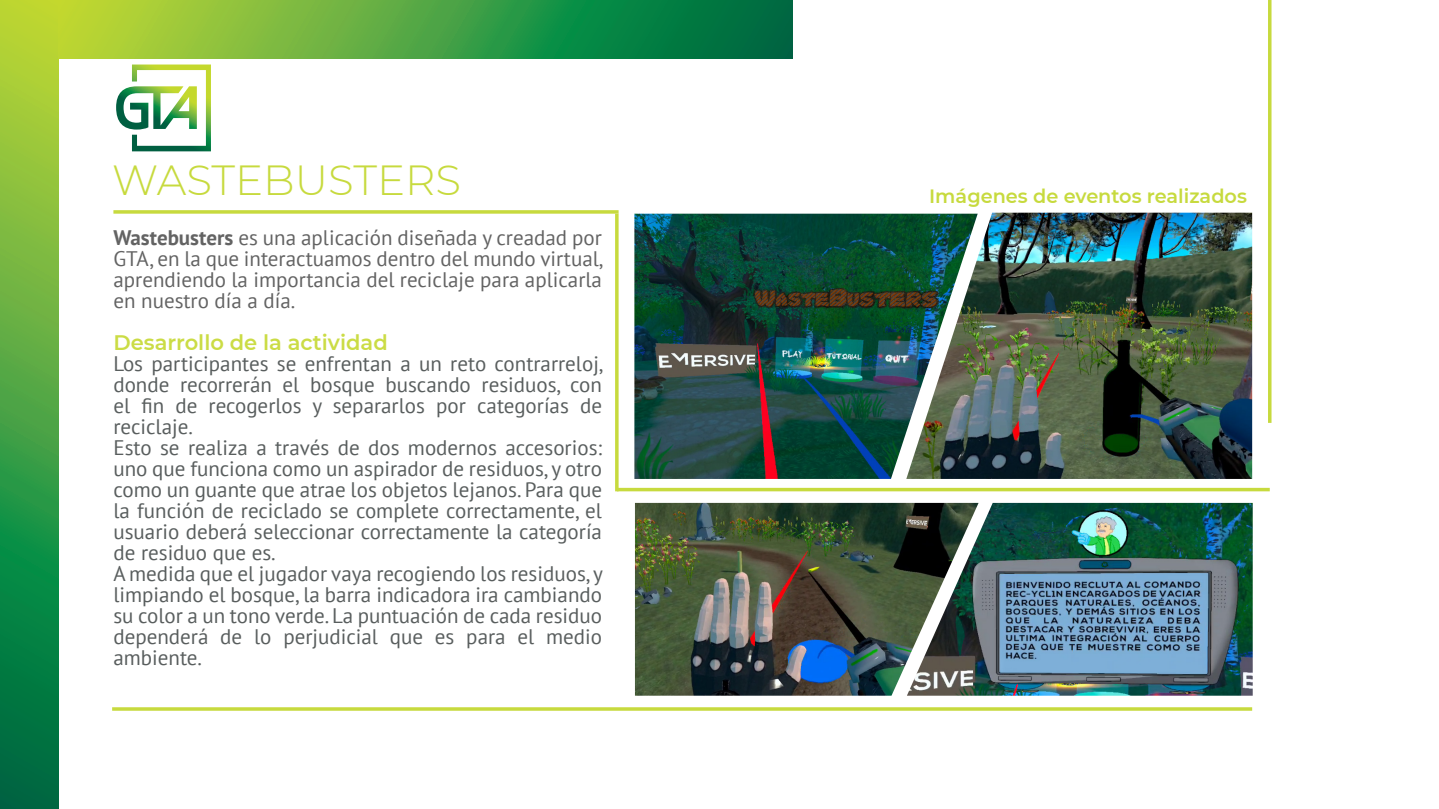
<style>
.page{position:relative;width:1439px;height:809px;background:#fff}
.page>*{position:absolute;margin:0;border:0;box-sizing:border-box;transform-origin:0 0}
.t1{font:300 42px "Montserrat";color:#c7da3e}
.t2{font:21px/21px "PT Sans";color:#595e5e;text-align:justify}
.t3{font:21px/21px "PT Sans";color:#636363;text-align:justify}
.t4{font:600 21px "Montserrat";color:#cbdc45}
.t5{font:600 19.25px "Montserrat";color:#c7da3e}
.s1{font-weight:700}
</style>
<div class="page">
<svg style="left:0;top:0;width:59px;height:809px;background:#4ea240"></svg>
<svg style="left:59px;top:0;width:734px;height:59px;background:#4ea240"></svg>
<svg style="left:116px;top:64px;width:95px;height:87px"></svg>
<svg style="left:113px;top:210px;width:505px;height:4px;background:#cdde55"></svg>
<hr style="left:615px;top:214px;width:3px;height:277px;background:#c7da3e">
<hr style="left:1268px;top:0;width:3px;height:423px;background:#c7da3e">
<hr style="left:617px;top:488px;width:652px;height:3px;background:#c7da3e">
<hr style="left:112px;top:707px;width:1140px;height:3px;background:#c7da3e">
<img style="left:634px;top:214px;width:272px;height:265px">
<img style="left:635px;top:503px;width:272px;height:192px">
<img style="left:906px;top:213px;width:346px;height:266px">
<img style="left:907px;top:503px;width:345px;height:192px">
<p class="t1" style="left:112px;top:152px;width:350px">WASTEBUSTERS</p>
<p class="t3" style="left:113px;top:226px;width:492px"><span class="s1">Wastebusters</span> es una aplicación diseñada y creadad por GTA, en la que interactuamos dentro del mundo virtual, aprendiendo la importancia del reciclaje para aplicarla en nuestro día a día.</p>
<p class="t4" style="left:113px;top:327px;width:276px">Desarrollo de la actividad</p>
<p class="t2" style="left:113px;top:352px;width:492px">Los participantes se enfrentan a un reto contrarreloj, donde recorrerán el bosque buscando residuos, con el fin de recogerlos y separarlos por categorías de reciclaje.</p>
<p class="t2" style="left:113px;top:436px;width:490px">Esto se realiza a través de dos modernos accesorios: uno que funciona como un aspirador de residuos, y otro como un guante que atrae los objetos lejanos. Para que la función de reciclado se complete correctamente, el usuario deberá seleccionar correctamente la categoría de residuo que es.</p>
<p class="t2" style="left:113px;top:562px;width:491px">A medida que el jugador vaya recogiendo los residuos, y limpiando el bosque, la barra indicadora ira cambiando su color a un tono verde. La puntuación de cada residuo dependerá de lo perjudicial que es para el medio ambiente.</p>
<p class="t5" style="left:929px;top:182px;width:319px">Imágenes de eventos realizados</p>
</div>
